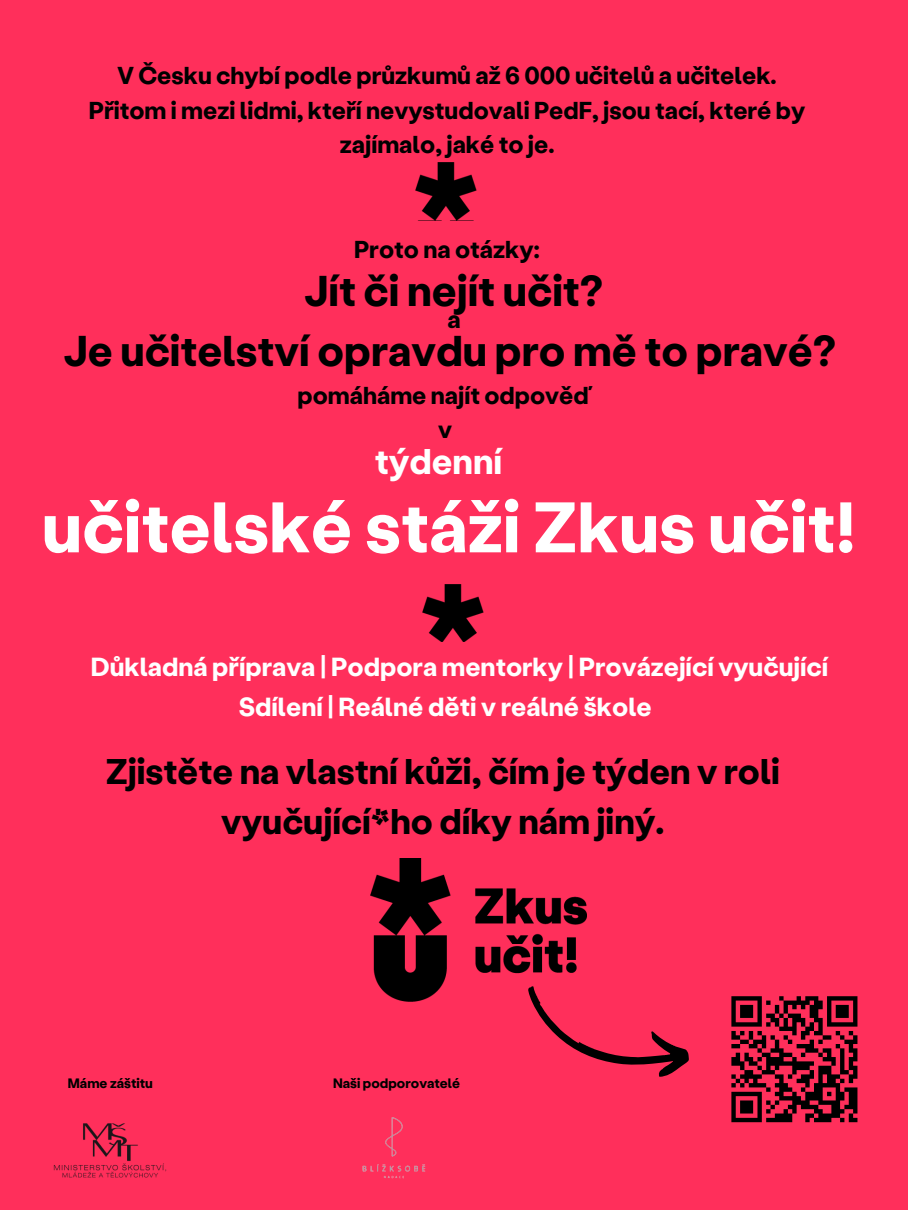
<style>
.page{position:relative;width:908px;height:1210px;background:#fff}
.page>*{position:absolute;margin:0;border:0;box-sizing:border-box;transform-origin:0 0}
.t1{font:700 71.33px "Stabil Grotesk";color:#fff}
.t2{font:700 43.05px/60.1px "Stabil Grotesk";color:#000;text-align:center}
.t3{font:700 35.7px/49.9px "Stabil Grotesk";color:#000;text-align:center}
.t4{font:700 35.7px "Stabil Grotesk";color:#fff}
.t5{font:700 26.18px/39.3px "Stabil Grotesk";color:#fff}
.t6{font:700 24.46px/34.2px "Stabil Grotesk";color:#000;text-align:center}
.t7{font:700 13.65px "Stabil Grotesk";color:#000}
</style>
<div class="page">
<div style="left:0;top:0;width:907px;height:1210px;background:#ff2f5b"></div>
<svg style="left:531px;top:1001px;width:158px;height:76px"></svg>
<img style="left:53px;top:1123px;width:114px;height:54px">
<img style="left:422px;top:584px;width:62px;height:58px">
<img style="left:415px;top:163px;width:62px;height:57px">
<img style="left:370px;top:859px;width:216px;height:142px">
<img style="left:362px;top:1117px;width:64px;height:62px">
<svg style="left:731px;top:996px;width:127px;height:127px"></svg>
<p class="t6" style="left:89px;top:57px;width:717px">V Česku chybí podle průzkumů až 6 000 učitelů a učitelek.<br>Přitom i mezi lidmi, kteří nevystudovali PedF, jsou tací, které by zajímalo, jaké to je.</p>
<p class="t6" style="left:354px;top:231px;width:187px">Proto na otázky:</p>
<h2 class="t2" style="left:64px;top:258px;width:773px">Jít či nejít učit?<br>Je učitelství opravdu pro mě to pravé?</h2>
<p class="t6" style="left:447px;top:301px;width:15px">a</p>
<p class="t6" style="left:297px;top:377px;width:293px">pomáháme najít odpověď v</p>
<h3 class="t4" style="left:374px;top:437px;width:129px">týdenní</h3>
<h1 class="t1" style="left:42px;top:480px;width:815px">učitelské stáži Zkus učit!</h1>
<p class="t5" style="left:239px;top:646px;width:590px;text-indent:-148px">Důkladná příprava | Podpora mentorky | Provázející vyučující<br>Sdílení | Reálné děti v reálné škole</p>
<h3 class="t3" style="left:106px;top:744px;width:675px">Zjistěte na vlastní kůži, čím je týden v roli vyučující*ho díky nám jiný.</h3>
<p class="t7" style="left:68px;top:1073px;width:86px">Máme záštitu</p>
<p class="t7" style="left:333px;top:1073px;width:128px">Naši podporovatelé</p>
</div>
